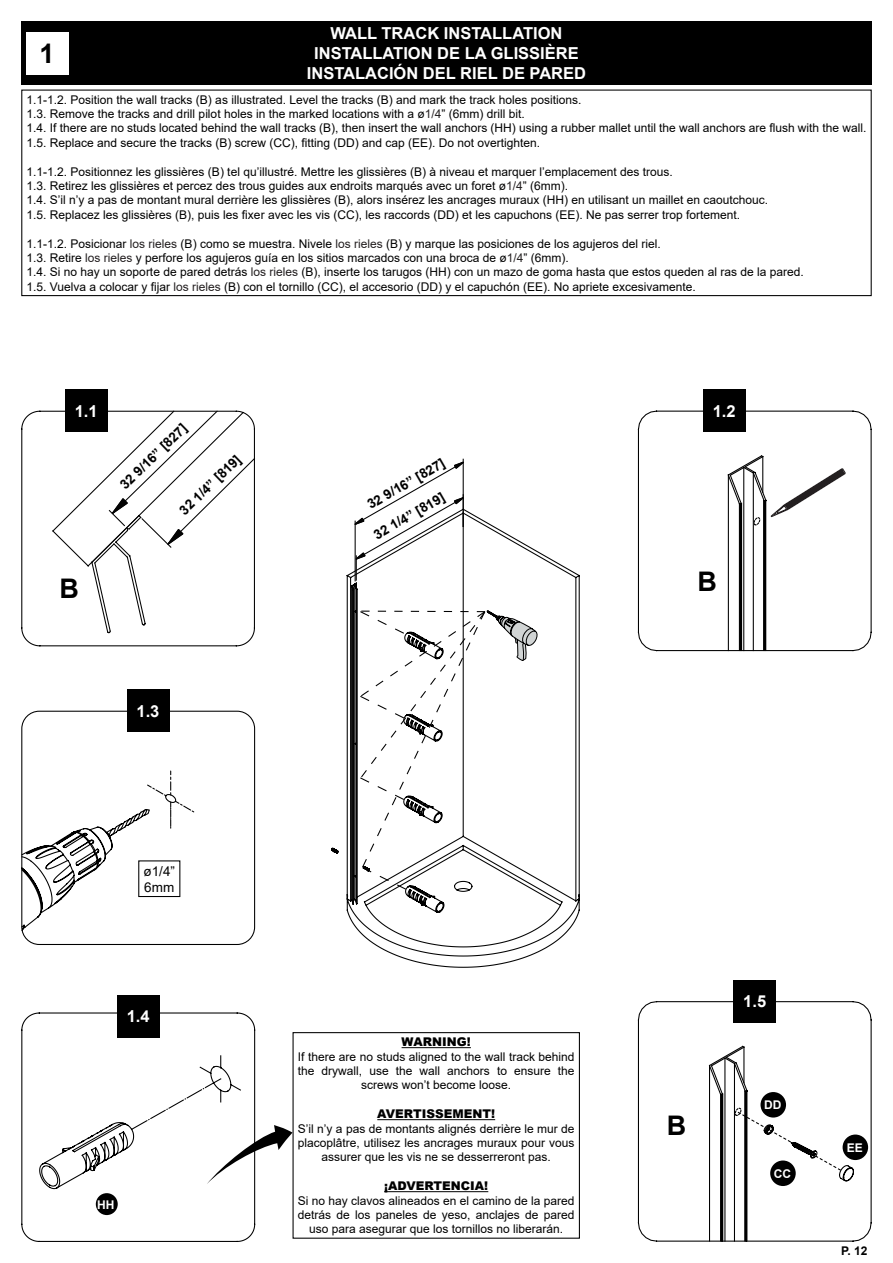
<style>
.page{position:relative;width:893px;height:1263px;background:#fff}
.page>*{position:absolute;margin:0;border:0;box-sizing:border-box;transform-origin:0 0}
.t1{font:700 27px "Arial";color:#000}
.t2{font:700 16.5px "Arial";color:#fff}
.t3{font:700 13.5px "Arial";color:#000}
.t4{font:13.5px "Arial";color:#000}
.t5{font:12px/14.4px "Arial";color:#000;text-align:center}
.t6{font:900 12px "Arial";color:#000}
.t7{font:700 12px "Arial";color:#fff}
.t8{font:700 12px "Arial";color:#000}
.s1{color:#231f20}
</style>
<div class="page">
<svg style="left:637px;top:410px;width:235px;height:242px"></svg>
<svg style="left:727px;top:454px;width:119px;height:198px"></svg>
<svg style="left:21px;top:410px;width:233px;height:237px"></svg>
<div style="left:21px;top:21px;width:851px;height:64px;background:#000"></div>
<div style="left:21px;top:90px;width:851px;height:206px;border:1px solid #000"></div>
<div style="left:26px;top:32px;width:42px;height:42px;background:#fff"></div>
<div style="left:65px;top:389px;width:43px;height:43px;background:#000"></div>
<div style="left:703px;top:389px;width:42px;height:43px;background:#000"></div>
<svg style="left:51px;top:410px;width:204px;height:224px"></svg>
<svg style="left:256px;top:1125px;width:37px;height:60px"></svg>
<div style="left:21px;top:711px;width:234px;height:234px;border:1px solid #000;border-radius:17px"></div>
<svg style="left:21px;top:771px;width:174px;height:164px"></svg>
<svg style="left:21px;top:1012px;width:235px;height:230px"></svg>
<div style="left:139px;top:861px;width:41px;height:35px;background:#fff"></div>
<div style="left:96px;top:1193px;width:22px;height:22px;background:#000;border-radius:50%"></div>
<div style="left:127px;top:689px;width:42px;height:43px;background:#000"></div>
<div style="left:117px;top:995px;width:42px;height:42px;background:#000"></div>
<hr style="left:402px;top:1047px;width:69px;height:1px;background:#000">
<hr style="left:377px;top:1119px;width:118px;height:1px;background:#000">
<hr style="left:384px;top:1191px;width:104px;height:1px;background:#000">
<div style="left:293px;top:1032px;width:287px;height:207px;border:1px solid #000"></div>
<svg style="left:346px;top:513px;width:234px;height:455px"></svg>
<svg style="left:347px;top:458px;width:124px;height:127px"></svg>
<svg style="left:637px;top:1001px;width:235px;height:241px"></svg>
<div style="left:843px;top:1134px;width:25px;height:26px;background:#000;border-radius:50%"></div>
<svg style="left:708px;top:1045px;width:147px;height:197px"></svg>
<div style="left:733px;top:980px;width:43px;height:42px;background:#000"></div>
<svg style="left:331px;top:610px;width:207px;height:304px"></svg>
<p class="t2" style="left:331px;top:22px;width:233px">WALL TRACK INSTALLATION</p>
<p class="t2" style="left:314px;top:42px;width:266px">INSTALLATION DE LA GLISSIÈRE</p>
<p class="t2" style="left:307px;top:62px;width:281px">INSTALACIÓN DEL RIEL DE PARED</p>
<p class="t5" style="left:27px;top:92px;width:556px">1.1-1.2. Position the wall tracks (B) as illustrated. Level the tracks (B) and mark the track holes positions.</p>
<p class="t5" style="left:27px;top:107px;width:500px">1.3. Remove the tracks and drill pilot holes in the marked locations with a ø<span class="s1">1/4</span>” (6mm) drill bit.</p>
<p class="t5" style="left:27px;top:121px;width:841px">1.4. If there are no studs located behind the wall tracks (B), then insert the wall anchors (HH) using a rubber mallet until the wall anchors are flush with the wall.</p>
<p class="t5" style="left:27px;top:135px;width:515px">1.5. Replace and secure the tracks (B) screw (CC), fitting (DD) and cap (EE). Do not overtighten.</p>
<p class="t5" style="left:27px;top:164px;width:648px">1.1-1.2. Positionnez les glissières (B) tel qu’illustré. Mettre les glissières (B) à niveau et marquer l’emplacement des trous.</p>
<p class="t5" style="left:27px;top:179px;width:543px">1.3. Retirez les glissières et percez des trous guides aux endroits marqués avec un foret ø<span class="s1">1/4</span>” (6mm).</p>
<p class="t5" style="left:27px;top:193px;width:743px">1.4. S’il n’y a pas de montant mural derrière les glissières (B), alors insérez les ancrages muraux (HH) en utilisant un maillet en caoutchouc.</p>
<p class="t5" style="left:27px;top:207px;width:715px">1.5. Replacez les glissières (B), puis les fixer avec les vis (CC), les raccords (DD) et les capuchons (EE). Ne pas serrer trop fortement.</p>
<p class="t5" style="left:27px;top:236px;width:636px">1.1-1.2. Posicionar <span class="s1">los rieles</span> (B) como se muestra. Nivele <span class="s1">los rieles</span> (B) y marque las posiciones de los agujeros del riel.</p>
<p class="t5" style="left:27px;top:251px;width:544px">1.3. Retire <span class="s1">los rieles</span> y perfore los agujeros guía en los sitios marcados con una broca de ø<span class="s1">1/4</span>” (6mm).</p>
<p class="t5" style="left:27px;top:265px;width:779px">1.4. Si no hay un soporte de pared detrás <span class="s1">los rieles</span> (B), inserte los tarugos (HH) con un mazo de goma hasta que estos queden al ras de la pared.</p>
<p class="t5" style="left:27px;top:279px;width:671px">1.5. Vuelva a colocar y fijar <span class="s1">los rieles</span> (B) con el tornillo (CC), el accesorio (DD) y el capuchón (EE). No apriete excesivamente.</p>
<p class="t1" style="left:40px;top:34px;width:17px">1</p>
<p class="t2" style="left:75px;top:399px;width:24px">1.1</p>
<p class="t2" style="left:713px;top:399px;width:24px">1.2</p>
<p class="t1" style="left:60px;top:569px;width:21px">B</p>
<p class="t3" style="left:116px;top:479px;width:89px;rotate:-44deg">32 9/16” [827]</p>
<p class="t3" style="left:175px;top:505px;width:81px;rotate:-44deg">32 1/4” [819]</p>
<p class="t2" style="left:137px;top:699px;width:24px">1.3</p>
<p class="t3" style="left:364px;top:497px;width:89px;rotate:-30deg">32 9/16” [827]</p>
<p class="t3" style="left:370px;top:527px;width:81px;rotate:-30deg">32 1/4” [819]</p>
<p class="t4" style="left:144px;top:861px;width:33px">ø1/4”</p>
<p class="t4" style="left:144px;top:878px;width:31px">6mm</p>
<p class="t2" style="left:127px;top:1005px;width:24px">1.4</p>
<p class="t7" style="left:97px;top:1196px;width:19px">HH</p>
<p class="t6" style="left:402px;top:1033px;width:71px">WARNING!</p>
<p class="t5" style="left:298px;top:1049px;width:278px">If there are no studs aligned to the wall track behind the drywall, use the wall anchors to ensure the screws won’t become loose.</p>
<p class="t6" style="left:377px;top:1105px;width:119px">AVERTISSEMENT!</p>
<p class="t5" style="left:298px;top:1121px;width:278px">S’il n’y a pas de montants alignés derrière le mur de placoplâtre, utilisez les ancrages muraux pour vous assurer que les vis ne se desserreront pas.</p>
<p class="t6" style="left:384px;top:1177px;width:106px">¡ADVERTENCIA!</p>
<p class="t5" style="left:298px;top:1193px;width:278px">Si no hay clavos alineados en el camino de la pared detrás de los paneles de yeso, anclajes de pared uso para asegurar que los tornillos no liberarán.</p>
<p class="t1" style="left:697px;top:563px;width:21px">B</p>
<p class="t1" style="left:667px;top:1106px;width:21px">B</p>
<p class="t2" style="left:743px;top:990px;width:24px">1.5</p>
<p class="t7" style="left:764px;top:1096px;width:19px">DD</p>
<p class="t7" style="left:774px;top:1165px;width:19px">CC</p>
<p class="t7" style="left:847px;top:1139px;width:18px">EE</p>
<p class="t8" style="left:841px;top:1242px;width:28px">P. 12</p>
</div>
